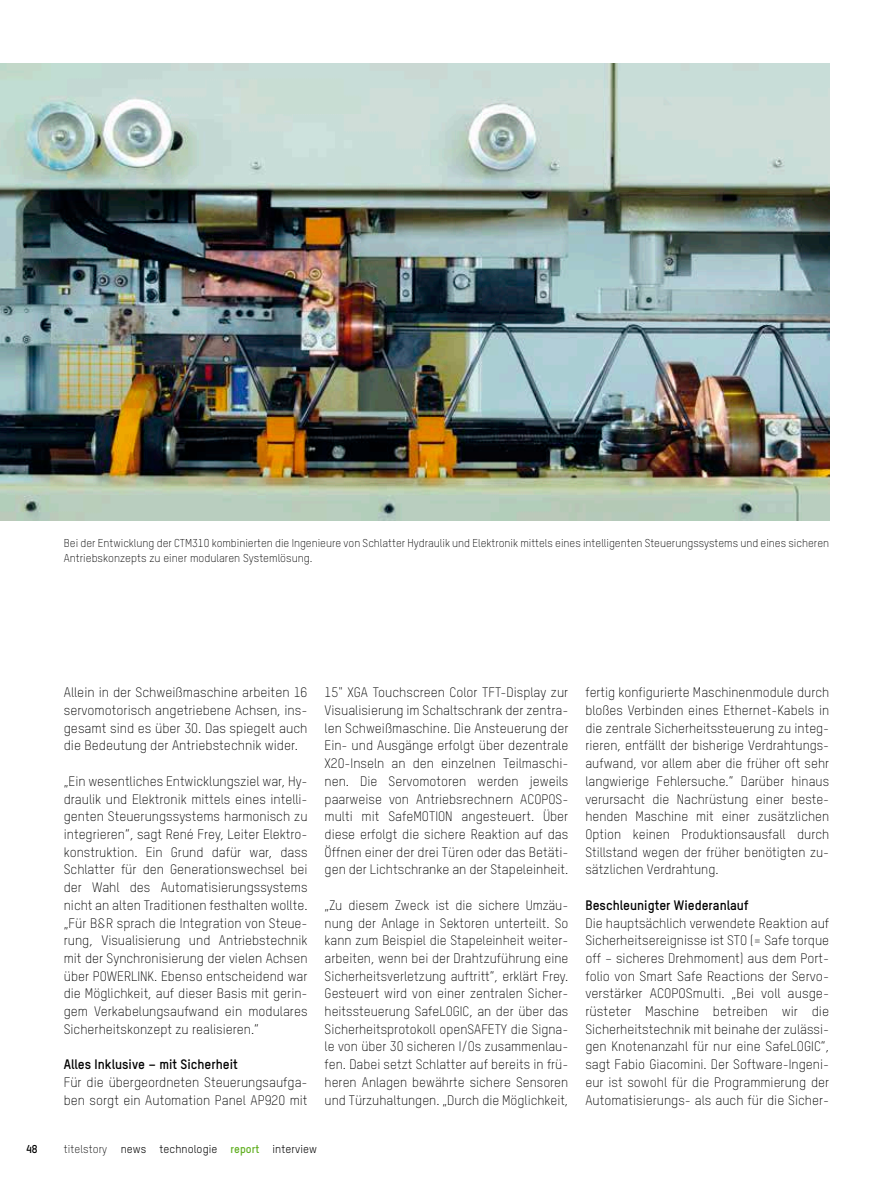
<style>
.page{position:relative;width:893px;height:1191px;background:#fff}
.page>*{position:absolute;margin:0;border:0;box-sizing:border-box;transform-origin:0 0}
.t1{font:300 13.5px/17.7px "TSTARPRO";color:#000;text-align:justify}
.t2{font:700 13.5px "TSTARPRO";color:#000}
.t3{font:300 11.25px/15px "TSTARPRO";color:#000}
.t4{font:11.25px "TSTARPRO";letter-spacing:.01em;color:#000}
.t5{font:700 11.25px "TSTARPRO";color:#000}
.s1{font-weight:300}
.s2{font-weight:700;color:#60af20}
</style>
<div class="page">
<img style="left:0;top:64px;width:829px;height:456px">
<p class="t3" style="left:64px;top:535px;width:767px">Bei der Entwicklung der CTM310 kombinierten die Ingenieure von Schlatter Hydraulik und Elektronik mittels eines intelligenten Steuerungssystems und eines sicheren<br>Antriebskonzepts zu einer modularen Systemlösung.</p>
<p class="t1" style="left:64px;top:683px;width:245px">Allein in der Schweißmaschine arbeiten 16 servomotorisch angetriebene Achsen, ins&shy;gesamt sind es über 30. Das spiegelt auch die Bedeutung der Antriebstechnik wider.</p>
<p class="t1" style="left:64px;top:771px;width:245px">„Ein wesentliches Entwicklungsziel war, Hy&shy;draulik und Elektronik mittels eines intelli&shy;genten Steuerungssystems harmonisch zu integrieren“, sagt René Frey, Leiter Elektro&shy;konstruktion. Ein Grund dafür war, dass Schlatter für den Generationswechsel bei der Wahl des Automatisierungssystems nicht an alten Traditionen festhalten wollte. „Für B&amp;R sprach die Integration von Steue&shy;rung, Visualisierung und Antriebstechnik mit der Synchronisierung der vielen Achsen über POWERLINK. Ebenso entscheidend war die Möglichkeit, auf dieser Basis mit gerin&shy;gem Verkabelungsaufwand ein modulares Sicherheitskonzept zu realisieren.“</p>
<p class="t2" style="left:64px;top:1055px;width:175px">Alles Inklusive – mit Sicherheit</p>
<p class="t1" style="left:64px;top:1072px;width:245px">Für die übergeordneten Steuerungsaufga&shy;ben sorgt ein Automation Panel AP920 mit</p>
<p class="t1" style="left:325px;top:683px;width:245px">15" XGA Touchscreen Color TFT-Display zur Visualisierung im Schaltschrank der zentra&shy;len Schweißmaschine. Die Ansteuerung der Ein- und Ausgänge erfolgt über dezentrale X20-Inseln an den einzelnen Teilmaschi&shy;nen. Die Servomotoren werden jeweils paarweise von Antriebsrechnern ACOPOS&shy;multi mit SafeMOTION angesteuert. Über diese erfolgt die sichere Reaktion auf das Öffnen einer der drei Türen oder das Betäti&shy;gen der Lichtschranke an der Stapeleinheit.</p>
<p class="t1" style="left:325px;top:895px;width:245px">„Zu diesem Zweck ist die sichere Umzäu&shy;nung der Anlage in Sektoren unterteilt. So kann zum Beispiel die Stapeleinheit weiter&shy;arbeiten, wenn bei der Drahtzuführung eine Sicherheitsverletzung auftritt“, erklärt Frey.<br>Gesteuert wird von einer zentralen Sicher&shy;heitssteuerung SafeLOGIC, an der über das Sicherheitsprotokoll openSAFETY die Signa&shy;le von über 30 sicheren I/Os zusammenlau&shy;fen. Dabei setzt Schlatter auf bereits in frü&shy;heren Anlagen bewährte sichere Sensoren und Türzuhaltungen. „Durch die Möglichkeit,</p>
<p class="t5" style="left:26px;top:1141px;width:13px">48</p>
<p class="t4" style="left:64px;top:1141px;width:255px"><span class="s1">titelstory</span> news technologie <span class="s2">report</span> interview</p>
<p class="t1" style="left:585px;top:683px;width:245px">fertig konfigurierte Maschinenmodule durch bloßes Verbinden eines Ethernet-Kabels in die zentrale Sicherheitssteuerung zu integ&shy;rieren, entfällt der bisherige Verdrahtungs&shy;aufwand, vor allem aber die früher oft sehr langwierige Fehlersuche.“ Darüber hinaus verursacht die Nachrüstung einer beste&shy;henden Maschine mit einer zusätzlichen Option keinen Produktionsausfall durch Stillstand wegen der früher benötigten zu&shy;sätzlichen Verdrahtung.</p>
<p class="t2" style="left:585px;top:895px;width:164px">Beschleunigter Wiederanlauf</p>
<p class="t1" style="left:585px;top:913px;width:245px">Die hauptsächlich verwendete Reaktion auf Sicherheitsereignisse ist STO (= Safe torque off – sicheres Drehmoment) aus dem Port&shy;folio von Smart Safe Reactions der Servo&shy;verstärker ACOPOSmulti. „Bei voll ausge&shy;rüsteter Maschine betreiben wir die Sicherheitstechnik mit beinahe der zulässi&shy;gen Knotenanzahl für nur eine SafeLOGIC“, sagt Fabio Giacomini. Der Software-Ingeni&shy;eur ist sowohl für die Programmierung der Automatisierungs- als auch für die Sicher-</p>
</div>
